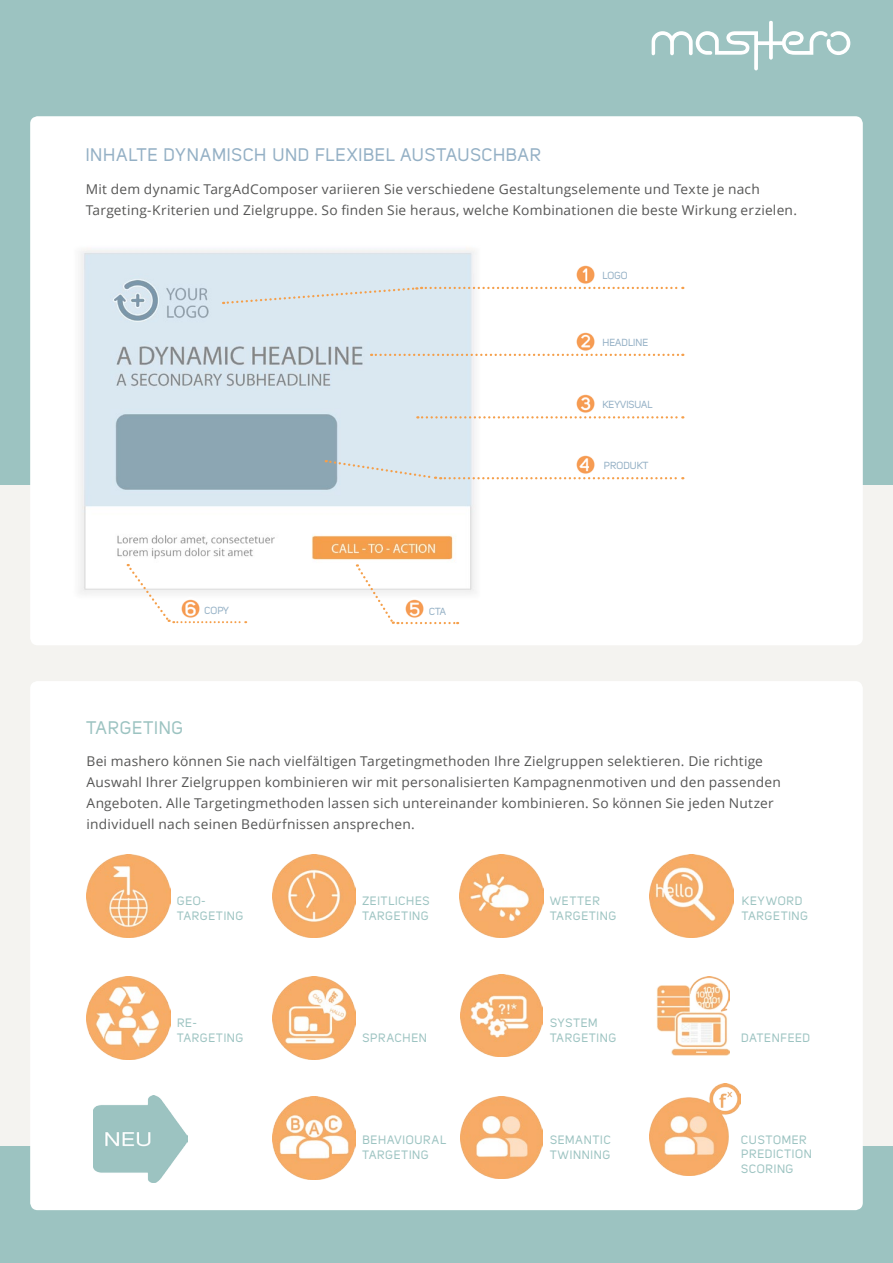
<style>
.page{position:relative;width:893px;height:1263px;background:#fff}
.page>*{position:absolute;margin:0;border:0;box-sizing:border-box;transform-origin:0 0}
.t1{font:18px "Uni Sans Regular";letter-spacing:.035em;color:#94b0c5}
.t2{font:18px "Uni Sans Regular";letter-spacing:.04em;color:#9cc3c1}
.t3{font:16.65px "Uni Sans Regular";letter-spacing:.045em;color:#9cc3c1}
.t4{font:13.5px/21px "Open Sans";letter-spacing:.015em;color:#565655}
.t5{font:13.35px/20px "Open Sans";letter-spacing:.015em;color:#565655}
.t6{font:12px/14.4px "Uni Sans Regular";letter-spacing:.055em;color:#9cc3c1}
.t7{font:10.2px "Uni Sans Regular";color:#94b0c5}
</style>
<div class="page">
<div style="left:0;top:426px;width:893px;height:837px;background:#f4f3f0"></div>
<div style="left:0;top:0;width:893px;height:485px;background:#9cc3c1"></div>
<div style="left:0;top:1147px;width:893px;height:116px;background:#9cc3c1"></div>
<svg style="left:651px;top:21px;width:200px;height:50px"></svg>
<div style="left:30px;top:116px;width:833px;height:529px;background:#fff;border-radius:8px"></div>
<img style="left:80px;top:248px;width:402px;height:346px">
<div style="left:30px;top:681px;width:833px;height:529px;background:#fff;border-radius:8px"></div>
<svg style="left:371px;top:354px;width:312px;height:2px"></svg>
<svg style="left:417px;top:416px;width:266px;height:2px"></svg>
<svg style="left:223px;top:286px;width:460px;height:19px"></svg>
<img style="left:576px;top:332px;width:19px;height:19px">
<img style="left:576px;top:265px;width:19px;height:19px">
<img style="left:576px;top:394px;width:19px;height:19px">
<img style="left:578px;top:455px;width:15px;height:4px">
<svg style="left:326px;top:459px;width:357px;height:21px"></svg>
<svg style="left:127px;top:564px;width:119px;height:59px"></svg>
<svg style="left:356px;top:564px;width:102px;height:60px"></svg>
<img style="left:87px;top:855px;width:83px;height:83px">
<img style="left:87px;top:977px;width:83px;height:82px">
<img style="left:93px;top:1095px;width:94px;height:87px">
<img style="left:272px;top:855px;width:84px;height:83px">
<img style="left:272px;top:977px;width:84px;height:82px">
<img style="left:272px;top:1097px;width:84px;height:83px">
<img style="left:460px;top:855px;width:83px;height:83px">
<img style="left:460px;top:974px;width:83px;height:82px">
<img style="left:460px;top:1096px;width:83px;height:83px">
<img style="left:650px;top:855px;width:83px;height:83px">
<img style="left:656px;top:976px;width:73px;height:80px">
<img style="left:650px;top:1084px;width:91px;height:91px">
<h1 class="t1" style="left:86px;top:144px;width:457px">INHALTE DYNAMISCH UND FLEXIBEL AUSTAUSCHBAR</h1>
<p class="t4" style="left:86px;top:178px;width:713px">Mit dem dynamic TargAdComposer variieren Sie verschiedene Gestaltungselemente und Texte je nach<br>Targeting-Kriterien und Zielgruppe. So finden Sie heraus, welche Kombinationen die beste Wirkung erzielen.</p>
<p class="t7" style="left:602px;top:270px;width:27px">LOGO</p>
<p class="t7" style="left:602px;top:337px;width:47px">HEADLINE</p>
<p class="t7" style="left:602px;top:398px;width:52px">KEYVISUAL</p>
<p class="t7" style="left:205px;top:604px;width:26px">COPY</p>
<p class="t7" style="left:429px;top:605px;width:18px">CTA</p>
<p class="t7" style="left:604px;top:460px;width:46px">PRODUKT</p>
<p class="t3" style="left:97px;top:717px;width:92px">TARGETING</p>
<p class="t5" style="left:97px;top:749px;width:688px">Bei mashero können Sie nach vielfältigen Targetingmethoden Ihre Zielgruppen selektieren. Die richtige Auswahl Ihrer Zielgruppen kombinieren wir mit personalisierten Kampagnenmotiven und den passenden Angeboten. Alle Targetingmethoden lassen sich untereinander kombinieren. So können Sie jeden Nutzer individuell nach seinen Bedürfnissen ansprechen.</p>
<h1 class="t2" style="left:86px;top:717px;width:99px">TARGETING</h1>
<p class="t4" style="left:86px;top:750px;width:696px">Bei mashero können Sie nach vielfältigen Targetingmethoden Ihre Zielgruppen selektieren. Die richtige Auswahl Ihrer Zielgruppen kombinieren wir mit personalisierten Kampagnenmotiven und den passenden Angeboten. Alle Targetingmethoden lassen sich untereinander kombinieren. So können Sie jeden Nutzer individuell nach seinen Bedürfnissen ansprechen.</p>
<p class="t6" style="left:177px;top:894px;width:68px">GEO-<br>TARGETING</p>
<p class="t6" style="left:177px;top:1016px;width:68px">RE-<br>TARGETING</p>
<p class="t6" style="left:362px;top:894px;width:69px">ZEITLICHES<br>TARGETING</p>
<p class="t6" style="left:362px;top:1030px;width:66px">SPRACHEN</p>
<p class="t6" style="left:362px;top:1133px;width:85px">BEHAVIOURAL<br>TARGETING</p>
<p class="t6" style="left:550px;top:894px;width:68px">WETTER<br>TARGETING</p>
<p class="t6" style="left:550px;top:1016px;width:68px">SYSTEM<br>TARGETING</p>
<p class="t6" style="left:550px;top:1133px;width:62px">SEMANTIC<br>TWINNING</p>
<p class="t6" style="left:742px;top:894px;width:68px">KEYWORD<br>TARGETING</p>
<p class="t6" style="left:741px;top:1030px;width:70px">DATENFEED</p>
<p class="t6" style="left:741px;top:1132px;width:72px">CUSTOMER<br>PREDICTION<br>SCORING</p>
</div>
